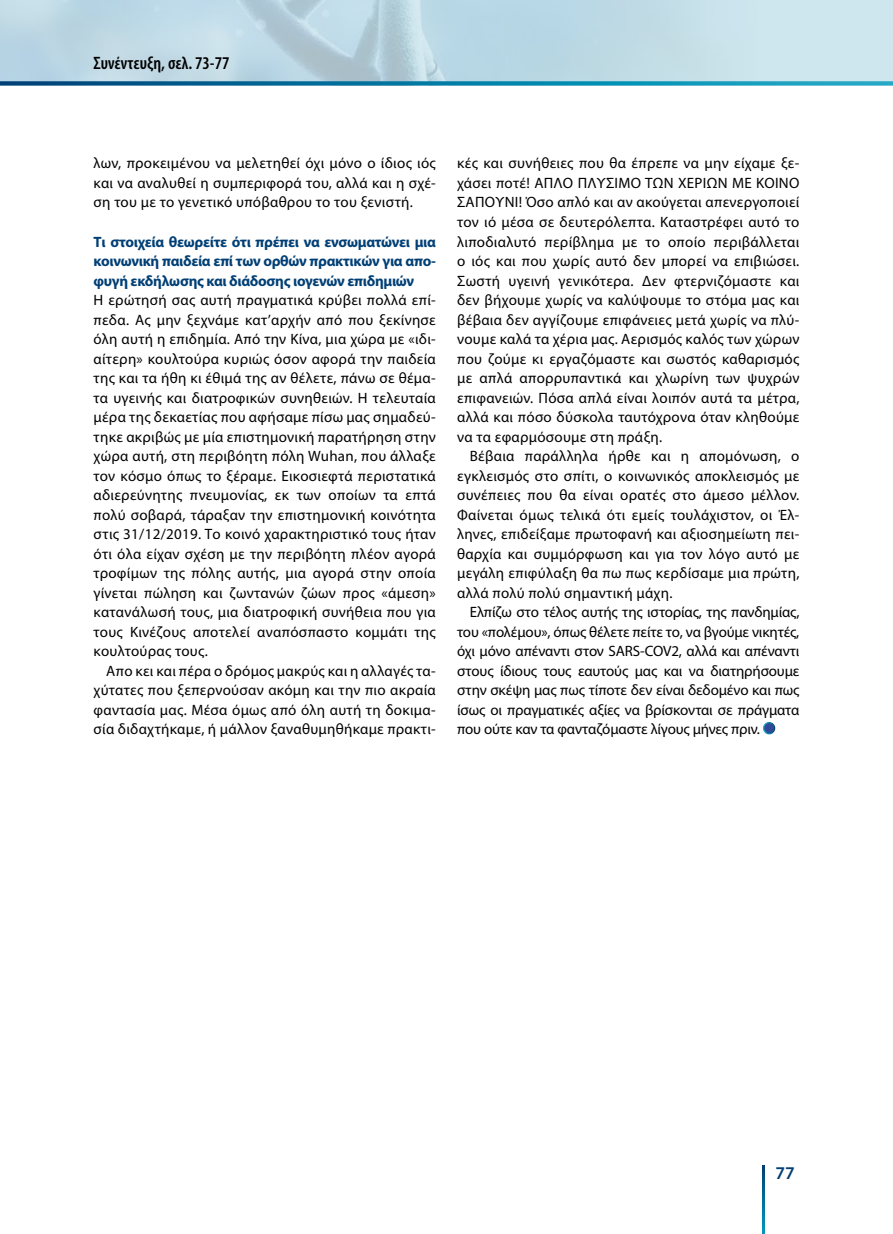
<style>
.page{position:relative;width:893px;height:1234px;background:#fff}
.page>*{position:absolute;margin:0;border:0;box-sizing:border-box;transform-origin:0 0}
.t1{font:600 condensed 18px "Myriad Pro";color:#000}
.t2{font:600 18px "Myriad Pro";color:#003f75}
.t3{font:15px/19.5px "Myriad Pro";letter-spacing:.02em;color:#000;text-align:justify}
.t4{font:700 15px/19.5px "Myriad Pro";letter-spacing:-.02em;color:#003f75;text-align:justify}
</style>
<div class="page">
<svg style="left:0;top:0;width:893px;height:81px;background:#bfdae5"></svg>
<svg style="left:0;top:81px;width:893px;height:4px;background:#1380a7"></svg>
<svg style="left:762px;top:1165px;width:2px;height:68px"></svg>
<svg style="left:763px;top:722px;width:12px;height:11px"></svg>
<div style="left:763px;top:721px;width:12px;height:13px;border:1px solid #fff;border-radius:50%"></div>
<p class="t1" style="left:94px;top:52px;width:137px">Συνέντευξη, σελ. 73-77</p>
<p class="t3" style="left:94px;top:153px;width:344px">λων, προκειμένου να μελετηθεί όχι μόνο ο ίδιος ιός και να αναλυθεί η συμπεριφορά του, αλλά και η σχέ&shy;ση του με το γενετικό υπόβαθρου το του ξενιστή.</p>
<p class="t4" style="left:94px;top:231px;width:344px">Τι στοιχεία θεωρείτε ότι πρέπει να ενσωματώνει μια κοινωνική παιδεία επί των ορθών πρακτικών για απο&shy;φυγή εκδήλωσης και διάδοσης ιογενών επιδημιών</p>
<p class="t3" style="left:94px;top:290px;width:344px">Η ερώτησή σας αυτή πραγματικά κρύβει πολλά επί&shy;πεδα. Ας μην ξεχνάμε κατ’αρχήν από που ξεκίνησε όλη αυτή η επιδημία. Από την Κίνα, μια χώρα με «ιδι&shy;αίτερη» κουλτούρα κυριώς όσον αφορά την παιδεία της και τα ήθη κι έθιμά της αν θέλετε, πάνω σε θέμα&shy;τα υγεινής και διατροφικών συνηθειών. Η τελευταία μέρα της δεκαετίας που αφήσαμε πίσω μας σημαδεύ&shy;τηκε ακριβώς με μία επιστημονική παρατήρηση στην χώρα αυτή, στη περιβόητη πόλη Wuhan, που άλλαξε τον κόσμο όπως το ξέραμε. Εικοσιεφτά περιστατικά αδιερεύνητης πνευμονίας, εκ των οποίων τα επτά πολύ σοβαρά, τάραξαν την επιστημονική κοινότητα στις 31/12/2019. Το κοινό χαρακτηριστικό τους ήταν ότι όλα είχαν σχέση με την περιβόητη πλέον αγορά τροφίμων της πόλης αυτής, μια αγορά στην οποία γίνεται πώληση και ζωντανών ζώων προς «άμεση» κατανάλωσή τους, μια διατροφική συνήθεια που για τους Κινέζους αποτελεί αναπόσπαστο κομμάτι της κουλτούρας τους.</p>
<p class="t3" style="left:94px;top:660px;width:344px;text-indent:13px">Απο κει και πέρα ο δρόμος μακρύς και η αλλαγές τα&shy;χύτατες που ξεπερνούσαν ακόμη και την πιο ακραία φαντασία μας. Μέσα όμως από όλη αυτή τη δοκιμα&shy;σία διδαχτήκαμε, ή μάλλον ξαναθυμηθήκαμε πρακτι-</p>
<p class="t3" style="left:457px;top:153px;width:344px">κές και συνήθειες που θα έπρεπε να μην είχαμε ξε&shy;χάσει ποτέ! ΑΠΛΟ ΠΛΥΣΙΜΟ ΤΩΝ ΧΕΡΙΩΝ ΜΕ ΚΟΙΝΟ ΣΑΠΟΥΝΙ! Όσο απλό και αν ακούγεται απενεργοποιεί τον ιό μέσα σε δευτερόλεπτα. Καταστρέφει αυτό το λιποδιαλυτό περίβλημα με το οποίο περιβάλλεται ο ιός και που χωρίς αυτό δεν μπορεί να επιβιώσει.<br>Σωστή υγεινή γενικότερα. Δεν φτερνιζόμαστε και δεν βήχουμε χωρίς να καλύψουμε το στόμα μας και βέβαια δεν αγγίζουμε επιφάνειες μετά χωρίς να πλύ&shy;νουμε καλά τα χέρια μας. Αερισμός καλός των χώρων που ζούμε κι εργαζόμαστε και σωστός καθαρισμός με απλά απορρυπαντικά και χλωρίνη των ψυχρών επιφανειών. Πόσα απλά είναι λοιπόν αυτά τα μέτρα, αλλά και πόσο δύσκολα ταυτόχρονα όταν κληθούμε να τα εφαρμόσουμε στη πράξη.</p>
<p class="t3" style="left:457px;top:446px;width:344px;text-indent:13px">Βέβαια παράλληλα ήρθε και η απομόνωση, ο εγκλεισμός στο σπίτι, ο κοινωνικός αποκλεισμός με συνέπειες που θα είναι ορατές στο άμεσο μέλλον.<br>Φαίνεται όμως τελικά ότι εμείς τουλάχιστον, οι Έλ&shy;ληνες, επιδείξαμε πρωτοφανή και αξιοσημείωτη πει&shy;θαρχία και συμμόρφωση και για τον λόγο αυτό με μεγάλη επιφύλαξη θα πω πως κερδίσαμε μια πρώτη, αλλά πολύ πολύ σημαντική μάχη.</p>
<p class="t3" style="left:457px;top:602px;width:344px;text-indent:13px">Ελπίζω στο τέλος αυτής της ιστορίας, της πανδημίας, του «πολέμου», όπως θέλετε πείτε το, να βγούμε νικητές, όχι μόνο απέναντι στον SARS-COV2, αλλά και απέναντι στους ίδιους τους εαυτούς μας και να διατηρήσουμε στην σκέψη μας πως τίποτε δεν είναι δεδομένο και πως ίσως οι πραγματικές αξίες να βρίσκονται σε πράγματα που ούτε καν τα φανταζόμαστε λίγους μήνες πριν.</p>
<p class="t2" style="left:776px;top:1161px;width:21px">77</p>
</div>
